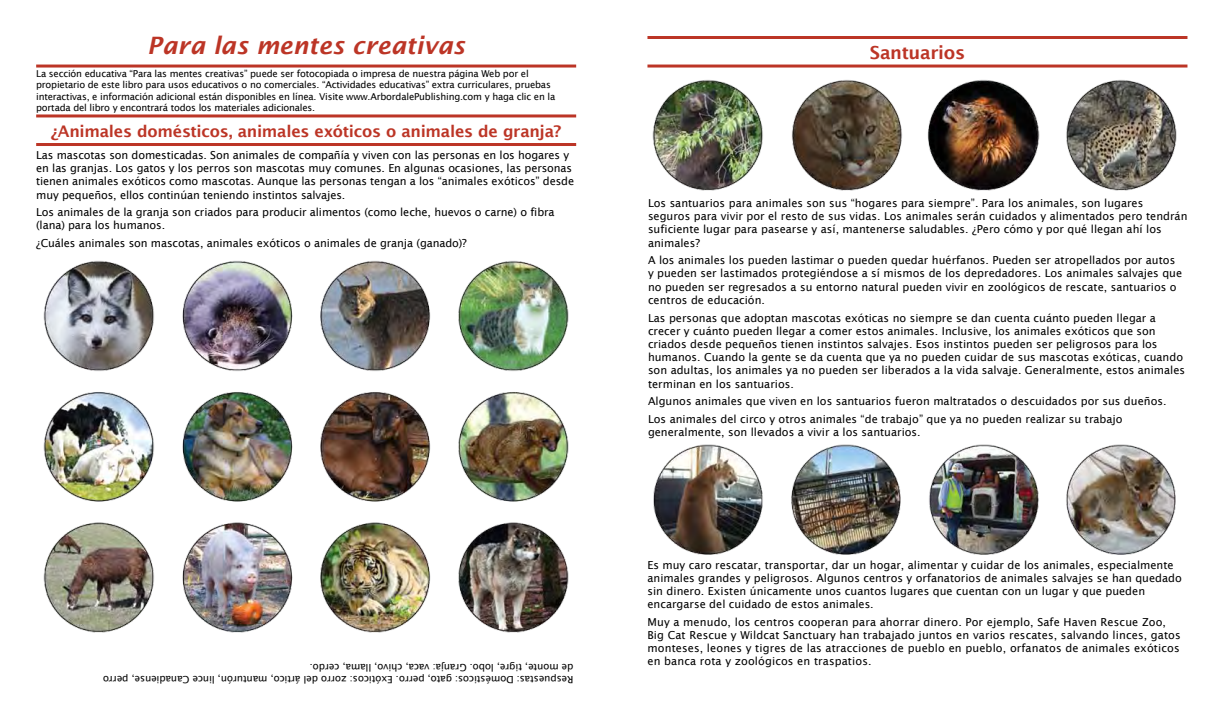
<style>
.page{position:relative;width:1224px;height:720px;background:#fff}
.page>*{position:absolute;margin:0;border:0;box-sizing:border-box;transform-origin:0 0}
.t1{font:italic 600 24px "Lucida Sans";color:#bc3526}
.t2{font:600 18px "Lucida Sans";letter-spacing:-.02em;color:#bc3526}
.t3{font:600 16px "Lucida Sans";letter-spacing:-.02em;color:#bc3526}
.t4{font:11px/13.2px "Lucida Sans";color:#000}
.t5{font:10px/12px "Lucida Sans";letter-spacing:-.01em;color:#000}
.t6{font:9.5px/11.4px "Lucida Sans";letter-spacing:-.02em;color:#000}
</style>
<div class="page">
<img style="left:43px;top:260px;width:526px;height:373px">
<img style="left:653px;top:444px;width:523px;height:111px">
<img style="left:652px;top:80px;width:525px;height:111px">
<hr style="left:36px;top:65px;width:540px;height:3px;background:#bc3526">
<hr style="left:36px;top:143px;width:540px;height:3px;background:#bc3526">
<hr style="left:36px;top:114px;width:540px;height:3px;background:#bc3526">
<hr style="left:647px;top:65px;width:540px;height:3px;background:#bc3526">
<hr style="left:647px;top:36px;width:540px;height:3px;background:#bc3526">
<h1 class="t1" style="left:147px;top:32px;width:319px">Para las mentes creativas</h1>
<p class="t6" style="left:36px;top:68px;width:521px">La sección educativa “Para las mentes creativas” puede ser fotocopiada o impresa de nuestra página Web por el propietario de este libro para usos educativos o no comerciales. “Actividades educativas” extra curriculares, pruebas interactivas, e información adicional están disponibles en línea. Visite www.ArbordalePublishing.com y haga clic en la portada del libro y encontrará todos los materiales adicionales.</p>
<h3 class="t3" style="left:51px;top:122px;width:512px">¿Animales domésticos, animales exóticos o animales de granja?</h3>
<p class="t4" style="left:36px;top:148px;width:540px">Las mascotas son domesticadas. Son animales de compañía y viven con las personas en los hogares y en las granjas. Los gatos y los perros son mascotas muy comunes. En algunas ocasiones, las personas tienen animales exóticos como mascotas. Aunque las personas tengan a los “animales exóticos” desde muy pequeños, ellos continúan teniendo instintos salvajes.</p>
<p class="t4" style="left:36px;top:206px;width:520px">Los animales de la granja son criados para producir alimentos (como leche, huevos o carne) o fibra (lana) para los humanos.</p>
<p class="t4" style="left:36px;top:237px;width:432px">¿Cuáles animales son mascotas, animales exóticos o animales de granja (ganado)?</p>
<p class="t5" style="left:573px;top:686px;width:472px;rotate:-180deg">Respuestas: Domésticos: gato, perro. Exóticos: zorro del ártico, manturón, lince Canadiense, perro de monte, tigre, lobo. Granja: vaca, chivo, llama, cerdo.</p>
<h2 class="t2" style="left:870px;top:42px;width:97px">Santuarios</h2>
<p class="t4" style="left:648px;top:196px;width:541px">Los santuarios para animales son sus “hogares para siempre”. Para los animales, son lugares seguros para vivir por el resto de sus vidas. Los animales serán cuidados y alimentados pero tendrán suficiente lugar para pasearse y así, mantenerse saludables. ¿Pero cómo y por qué llegan ahí los animales?</p>
<p class="t4" style="left:648px;top:254px;width:536px">A los animales los pueden lastimar o pueden quedar huérfanos. Pueden ser atropellados por autos y pueden ser lastimados protegiéndose a sí mismos de los depredadores. Los animales salvajes que no pueden ser regresados a su entorno natural pueden vivir en zoológicos de rescate, santuarios o centros de educación.</p>
<p class="t4" style="left:648px;top:311px;width:539px">Las personas que adoptan mascotas exóticas no siempre se dan cuenta cuánto pueden llegar a crecer y cuánto pueden llegar a comer estos animales. Inclusive, los animales exóticos que son criados desde pequeños tienen instintos salvajes. Esos instintos pueden ser peligrosos para los humanos. Cuando la gente se da cuenta que ya no pueden cuidar de sus mascotas exóticas, cuando son adultas, los animales ya no pueden ser liberados a la vida salvaje. Generalmente, estos animales terminan en los santuarios.</p>
<p class="t4" style="left:648px;top:392px;width:520px;line-height:17.7px">Algunos animales que viven en los santuarios fueron maltratados o descuidados por sus dueños.<br>Los animales del circo y otros animales “de trabajo” que ya no pueden realizar su trabajo</p>
<p class="t4" style="left:648px;top:426px;width:274px">generalmente, son llevados a vivir a los santuarios.</p>
<p class="t4" style="left:647px;top:558px;width:536px">Es muy caro rescatar, transportar, dar un hogar, alimentar y cuidar de los animales, especialmente animales grandes y peligrosos. Algunos centros y orfanatorios de animales salvajes se han quedado sin dinero. Existen únicamente unos cuantos lugares que cuentan con un lugar y que pueden encargarse del cuidado de estos animales.</p>
<p class="t4" style="left:647px;top:615px;width:535px">Muy a menudo, los centros cooperan para ahorrar dinero. Por ejemplo, Safe Haven Rescue Zoo, Big Cat Rescue y Wildcat Sanctuary han trabajado juntos en varios rescates, salvando linces, gatos monteses, leones y tigres de las atracciones de pueblo en pueblo, orfanatos de animales exóticos en banca rota y zoológicos en traspatios.</p>
</div>
